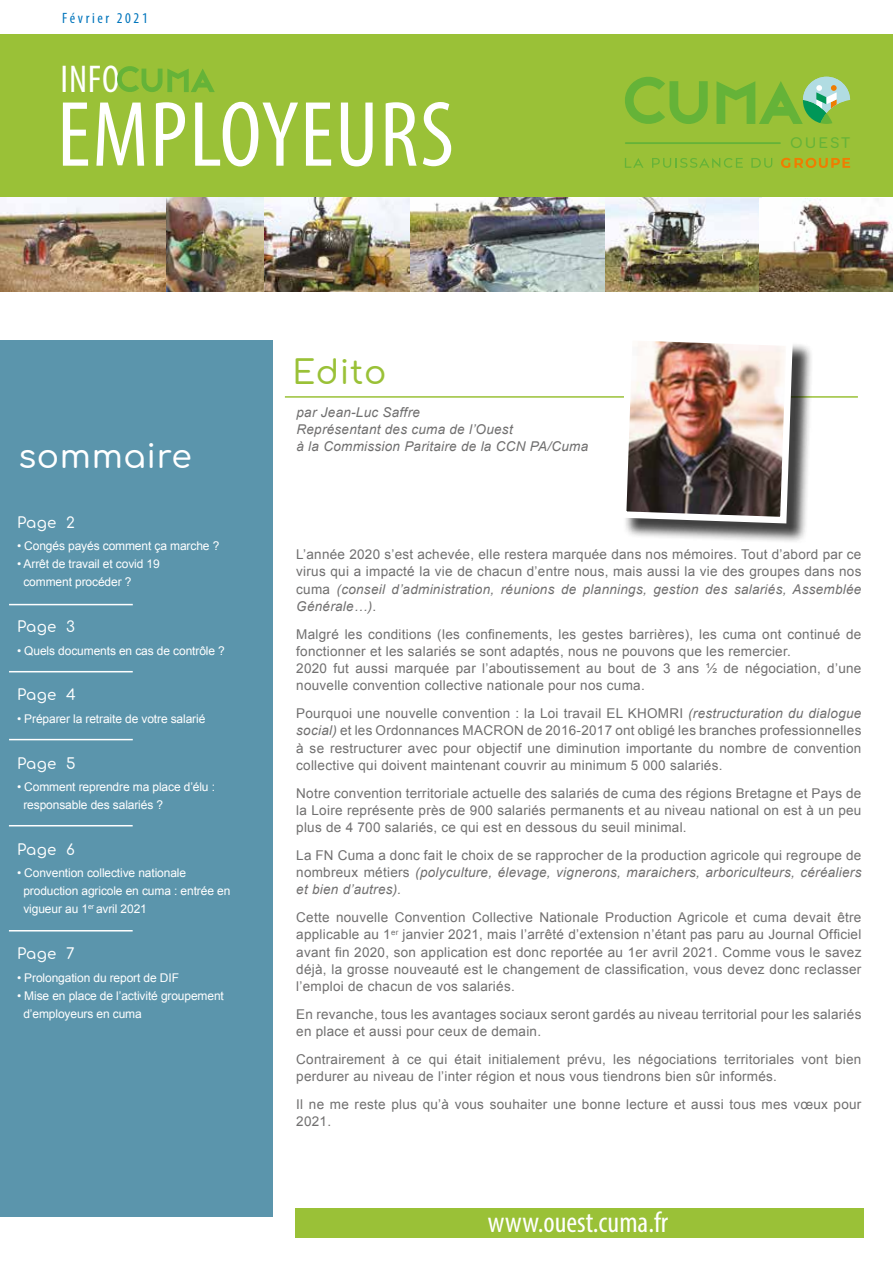
<style>
.page{position:relative;width:893px;height:1263px;background:#fff}
.page>*{position:absolute;margin:0;border:0;box-sizing:border-box;transform-origin:0 0}
.t1{font:condensed 93.6px "Myriad Pro";letter-spacing:.02em;color:#fff}
.t2{font:condensed 38.85px "Myriad Pro";color:#fff}
.t3{font:500 33px "Comfortaa";letter-spacing:.02em;color:#fff}
.t4{font:500 33px "Comfortaa";letter-spacing:.02em;color:#9ac137}
.t5{font:condensed 29.4px "Myriad Pro";color:#fff}
.t6{font:500 15px "Comfortaa";letter-spacing:.02em;color:#fff}
.t7{font:condensed 15px "Myriad Pro";letter-spacing:.175em;color:#0075bc}
.t8{font:700 13.8px "Comfortaa";letter-spacing:.15em;color:#65b338}
.t9{font:13.5px/17.2px "Arial";letter-spacing:.02em;color:#706f6f;text-align:justify}
.t10{font:italic 13.5px/17.2px "Arial";letter-spacing:.02em;color:#706f6f}
.t11{font:12px/18px "Arial";letter-spacing:-.01em;color:#fff}
.s1{font-style:italic}
</style>
<div class="page">
<hr style="left:285px;top:396px;width:573px;height:2px;background:#9ac137">
<img style="left:0;top:197px;width:603px;height:95px">
<img style="left:603px;top:197px;width:159px;height:95px">
<img style="left:759px;top:199px;width:134px;height:93px">
<div style="left:0;top:35px;width:893px;height:162px;background:#9ac137"></div>
<div style="left:295px;top:1208px;width:568px;height:30px;background:#9ac137"></div>
<svg style="left:625px;top:76px;width:83px;height:48px"></svg>
<svg style="left:716px;top:77px;width:134px;height:47px"></svg>
<hr style="left:626px;top:142px;width:154px;height:2px;background:#65b338">
<svg style="left:781px;top:158px;width:69px;height:10px"></svg>
<svg style="left:751px;top:158px;width:21px;height:10px"></svg>
<svg style="left:652px;top:158px;width:91px;height:10px"></svg>
<svg style="left:625px;top:158px;width:18px;height:10px"></svg>
<svg style="left:117px;top:66px;width:98px;height:26px"></svg>
<div style="left:623px;top:337px;width:190px;height:207px;background:#000;opacity:.75"></div>
<img style="left:616px;top:337px;width:180px;height:190px">
<div style="left:0;top:340px;width:272px;height:877px;background:#5b95ac"></div>
<hr style="left:9px;top:671px;width:124px;height:1px;background:#fff">
<hr style="left:9px;top:604px;width:124px;height:1px;background:#fff">
<hr style="left:9px;top:739px;width:124px;height:1px;background:#fff">
<hr style="left:9px;top:825px;width:124px;height:1px;background:#fff">
<hr style="left:9px;top:930px;width:124px;height:1px;background:#fff">
<p class="t7" style="left:62px;top:9px;width:87px">Février 2021</p>
<h2 class="t2" style="left:61px;top:56px;width:60px">INFO</h2>
<h1 class="t1" style="left:57px;top:78px;width:398px">EMPLOYEURS</h1>
<h3 class="t3" style="left:18px;top:426px;width:175px">sommaire</h3>
<h3 class="t4" style="left:292px;top:342px;width:96px">Edito</h3>
<p class="t10" style="left:297px;top:404px;width:293px">par Jean-Luc Saffre<br>Représentant des cuma de l’Ouest<br>à la Commission Paritaire de la CCN PA/Cuma</p>
<p class="t8" style="left:790px;top:130px;width:62px">OUEST</p>
<p class="t6" style="left:17px;top:509px;width:59px">Page 2</p>
<p class="t11" style="left:17px;top:537px;width:204px">• Congés payés comment ça marche ?</p>
<p class="t11" style="left:23px;top:555px;width:138px;text-indent:-6px">• Arrêt de travail et covid 19 comment procéder ?</p>
<p class="t6" style="left:17px;top:613px;width:59px">Page 3</p>
<p class="t11" style="left:17px;top:641px;width:209px">• Quels documents en cas de contrôle ?</p>
<p class="t6" style="left:17px;top:681px;width:60px">Page 4</p>
<p class="t11" style="left:17px;top:710px;width:190px">• Préparer la retraite de votre salarié</p>
<p class="t6" style="left:17px;top:750px;width:60px">Page 5</p>
<p class="t11" style="left:23px;top:778px;width:193px;text-indent:-6px">• Comment reprendre ma place d’élu : responsable des salariés ?</p>
<p class="t6" style="left:17px;top:836px;width:59px">Page 6</p>
<p class="t11" style="left:23px;top:864px;width:208px;text-indent:-6px">• Convention collective nationale production agricole en cuma : entrée en vigueur au 1<sup>er</sup> avril 2021</p>
<p class="t6" style="left:17px;top:940px;width:59px">Page 7</p>
<p class="t11" style="left:17px;top:968px;width:164px">• Prolongation du report de DIF</p>
<p class="t11" style="left:23px;top:986px;width:202px;text-indent:-6px">• Mise en place de l’activité groupement d’employeurs en cuma</p>
<p class="t9" style="left:296px;top:546px;width:567px">L’année 2020 s’est achevée, elle restera marquée dans nos mémoires. Tout d’abord par ce virus qui a impacté la vie de chacun d’entre nous, mais aussi la vie des groupes dans nos cuma <span class="s1">(conseil d’administration, réunions de plannings, gestion des salariés, Assemblée Générale…)</span>.</p>
<p class="t9" style="left:296px;top:625px;width:567px;text-align:left">Malgré les conditions (les confinements, les gestes barrières), les cuma ont continué de fonctionner et les salariés se sont adaptés, nous ne pouvons que les remercier.<br>2020 fut aussi marquée par l’aboutissement au bout de 3 ans ½ de négociation, d’une nouvelle convention collective nationale pour nos cuma.</p>
<p class="t9" style="left:296px;top:705px;width:567px">Pourquoi une nouvelle convention : la Loi travail EL KHOMRI <span class="s1">(restructuration du dialogue social)</span> et les Ordonnances MACRON de 2016-2017 ont obligé les branches professionnelles à se restructurer avec pour objectif une diminution importante du nombre de convention collective qui doivent maintenant couvrir au minimum 5 000 salariés.</p>
<p class="t9" style="left:296px;top:784px;width:567px">Notre convention territoriale actuelle des salariés de cuma des régions Bretagne et Pays de la Loire représente près de 900 salariés permanents et au niveau national on est à un peu plus de 4 700 salariés, ce qui est en dessous du seuil minimal.</p>
<p class="t9" style="left:296px;top:847px;width:567px">La FN Cuma a donc fait le choix de se rapprocher de la production agricole qui regroupe de nombreux métiers <span class="s1">(polyculture, élevage, vignerons, maraichers, arboriculteurs, céréaliers et bien d’autres).</span></p>
<p class="t9" style="left:296px;top:909px;width:567px">Cette nouvelle Convention Collective Nationale Production Agricole et cuma devait être applicable au 1<sup>er</sup> janvier 2021, mais l’arrêté d’extension n’étant pas paru au Journal Officiel avant fin 2020, son application est donc reportée au 1er avril 2021. Comme vous le savez déjà, la grosse nouveauté est le changement de classification, vous devez donc reclasser l’emploi de chacun de vos salariés.</p>
<p class="t9" style="left:296px;top:1006px;width:567px">En revanche, tous les avantages sociaux seront gardés au niveau territorial pour les salariés en place et aussi pour ceux de demain.</p>
<p class="t9" style="left:296px;top:1051px;width:567px">Contrairement à ce qui était initialement prévu, les négociations territoriales vont bien perdurer au niveau de l’inter région et nous vous tiendrons bien sûr informés.</p>
<p class="t9" style="left:296px;top:1096px;width:567px">Il ne me reste plus qu’à vous souhaiter une bonne lecture et aussi tous mes vœux pour<br>2021.</p>
<h3 class="t5" style="left:488px;top:1205px;width:182px">www.ouest.cuma.fr</h3>
</div>
